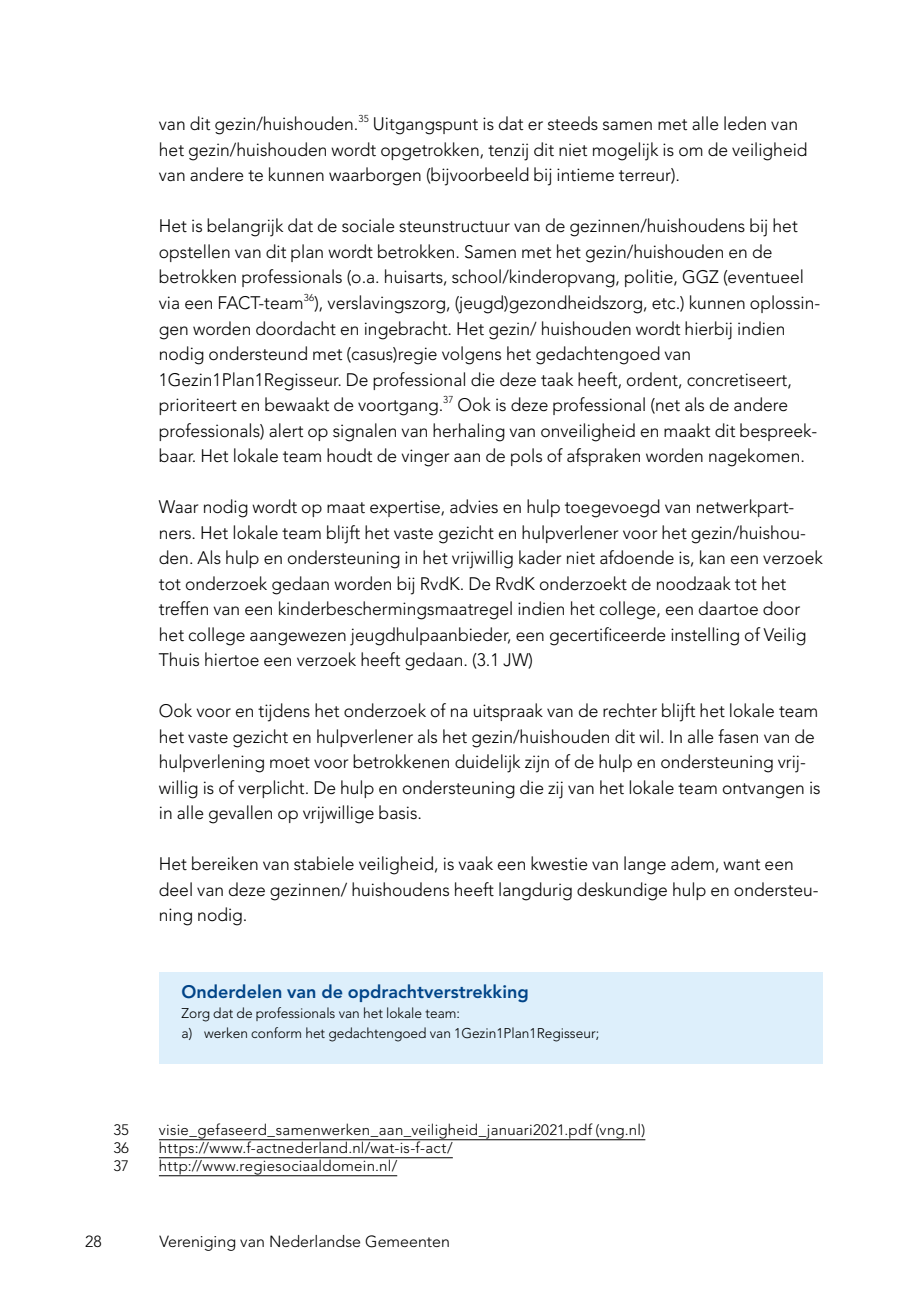
<style>
.page{position:relative;width:908px;height:1304px;background:#fff}
.page>*{position:absolute;margin:0;border:0;box-sizing:border-box;transform-origin:0 0}
.VNG_-_Broodtekst{font:300 18px/25.6px "Avenir LT Std";color:#000}
.VNG_-_Arceer_kop{font:800 18px "Avenir LT Std";color:#048}
.t1{font:300 16px "Avenir LT Std";color:#000}
.VNG_-_Voetnoot{font:300 15px "Avenir LT Std";letter-spacing:.02em;color:#000}
.VNG_Arceer_plat_klein{font:300 14px "Avenir LT Std";color:#000}
</style>
<div class="page">
<div style="left:159px;top:973px;width:663px;height:35px;background:#ddeffb"></div>
<div style="left:159px;top:1005px;width:663px;height:59px;background:#ddeffb"></div>
<hr style="left:159px;top:1139px;width:486px;height:1px;background:#000">
<hr style="left:159px;top:1157px;width:293px;height:1px;background:#000">
<hr style="left:159px;top:1175px;width:238px;height:1px;background:#000">
<p class="VNG_-_Broodtekst" style="left:159px;top:111px;width:650px">van dit gezin/huishouden.<sup>35</sup> Uitgangspunt is dat er steeds samen met alle leden van het gezin/huishouden wordt opgetrokken, tenzij dit niet mogelijk is om de veiligheid van andere te kunnen waarborgen (bijvoorbeeld bij intieme terreur).</p>
<p class="VNG_-_Broodtekst" style="left:159px;top:214px;width:662px">Het is belangrijk dat de sociale steunstructuur van de gezinnen/huishoudens bij het opstellen van dit plan wordt betrokken. Samen met het gezin/huishouden en de betrokken professionals (o.a. huisarts, school/kinderopvang, politie, GGZ (eventueel via een FACT-team<sup>36</sup>), verslavingszorg, (jeugd)gezondheidszorg, etc.) kunnen oplossin&shy;gen worden doordacht en ingebracht. Het gezin/ huishouden wordt hierbij indien nodig ondersteund met (casus)regie volgens het gedachtengoed van 1Gezin1Plan1Regisseur. De professional die deze taak heeft, ordent, concretiseert, prioriteert en bewaakt de voortgang.<sup>37</sup> Ook is deze professional (net als de andere professionals) alert op signalen van herhaling van onveiligheid en maakt dit bespreek&shy;baar. Het lokale team houdt de vinger aan de pols of afspraken worden nagekomen.</p>
<p class="VNG_-_Broodtekst" style="left:159px;top:494px;width:665px">Waar nodig wordt op maat expertise, advies en hulp toegevoegd van netwerkpart&shy;ners. Het lokale team blijft het vaste gezicht en hulpverlener voor het gezin/huishou&shy;den. Als hulp en ondersteuning in het vrijwillig kader niet afdoende is, kan een verzoek tot onderzoek gedaan worden bij RvdK. De RvdK onderzoekt de noodzaak tot het treffen van een kinderbeschermingsmaatregel indien het college, een daartoe door het college aangewezen jeugdhulpaanbieder, een gecertificeerde instelling of Veilig Thuis hiertoe een verzoek heeft gedaan. (3.1 JW)</p>
<p class="VNG_-_Broodtekst" style="left:159px;top:698px;width:663px">Ook voor en tijdens het onderzoek of na uitspraak van de rechter blijft het lokale team het vaste gezicht en hulpverlener als het gezin/huishouden dit wil. In alle fasen van de hulpverlening moet voor betrokkenen duidelijk zijn of de hulp en ondersteuning vrij&shy;willig is of verplicht. De hulp en ondersteuning die zij van het lokale team ontvangen is in alle gevallen op vrijwillige basis.</p>
<p class="VNG_-_Broodtekst" style="left:159px;top:851px;width:661px">Het bereiken van stabiele veiligheid, is vaak een kwestie van lange adem, want een deel van deze gezinnen/ huishoudens heeft langdurig deskundige hulp en ondersteu&shy;ning nodig.</p>
<p class="VNG_-_Arceer_kop" style="left:181px;top:981px;width:348px">Onderdelen van de opdrachtverstrekking</p>
<p class="VNG_Arceer_plat_klein" style="left:181px;top:1005px;width:280px">Zorg dat de professionals van het lokale team:</p>
<p class="VNG_Arceer_plat_klein" style="left:181px;top:1025px;width:419px">a) werken conform het gedachtengoed van 1Gezin1Plan1Regisseur;</p>
<p class="VNG_-_Voetnoot" style="left:113px;top:1121px;width:17px">35</p>
<p class="VNG_-_Voetnoot" style="left:159px;top:1121px;width:487px">visie_gefaseerd_samenwerken_aan_veiligheid_januari2021.pdf (vng.nl)</p>
<p class="VNG_-_Voetnoot" style="left:113px;top:1139px;width:17px">36</p>
<p class="VNG_-_Voetnoot" style="left:159px;top:1139px;width:295px">https://www.f-actnederland.nl/wat-is-f-act/</p>
<p class="VNG_-_Voetnoot" style="left:113px;top:1157px;width:17px">37</p>
<p class="VNG_-_Voetnoot" style="left:159px;top:1157px;width:240px">http://www.regiesociaaldomein.nl/</p>
<p class="t1" style="left:85px;top:1232px;width:18px">28</p>
<p class="t1" style="left:159px;top:1232px;width:292px">Vereniging van Nederlandse Gemeenten</p>
</div>
